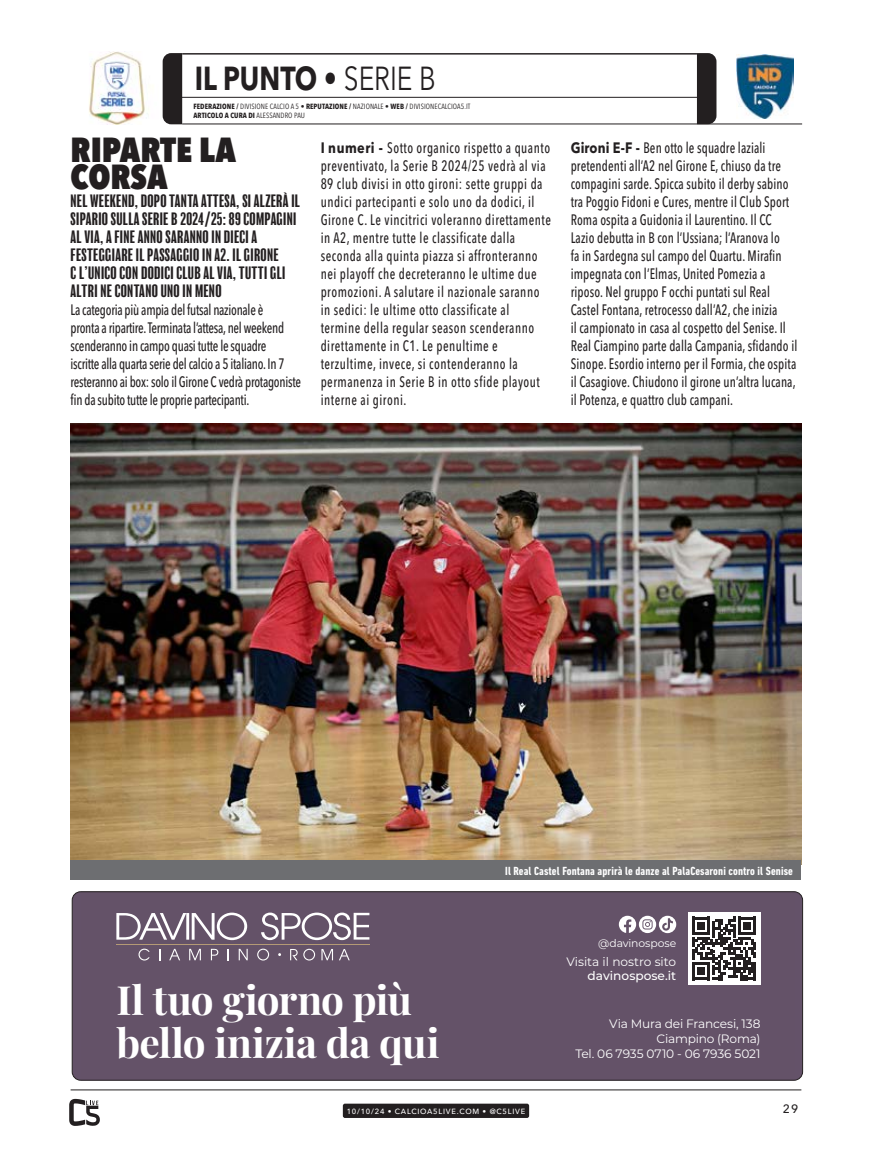
<style>
.page{position:relative;width:872px;height:1170px;background:#fff}
.page>*{position:absolute;margin:0;border:0;box-sizing:border-box;transform-origin:0 0}
.t1{font:700 40.05px/42.9px "Playfair Display";letter-spacing:-.015em;color:#fff}
.t2{font:800 condensed 34.5px/27px "Avenir Next LT Pro";color:#231f20}
.t3{font:700 33px "Avenir Next LT Pro";color:#231f20;scale:.8 1}
.t4{font:condensed 16.5px/18px "Balboa";letter-spacing:.02em;color:#231f20}
.t5{font:500 condensed 15px/18px "Avenir Next LT Pro";letter-spacing:.01em;color:#231f20;scale:.85 1}
.t6{font:500 condensed 15px/18px "Avenir Next LT Pro";letter-spacing:.04em;color:#231f20;scale:.85 1}
.t7{font:500 condensed 15px/18px "Avenir Next LT Pro";letter-spacing:-.02em;color:#231f20;scale:.85 1}
.t8{font:12.15px/14.9px "Montserrat";letter-spacing:-.01em;color:#fff;text-align:right}
.t9{font:500 12.15px "Montserrat";color:#fff}
.t10{font:700 condensed 12px "DIN Next LT Pro";letter-spacing:.01em;color:#fff}
.t11{font:500 12px "Avenir Next LT Pro";color:#231f20}
.t12{font:10.8px "Montserrat";letter-spacing:-.01em;color:#fff}
.t13{font:condensed 7.5px/9px "Avenir Next LT Pro";letter-spacing:.01em;color:#231f20}
.t14{font:500 7.5px "Avenir Next LT Pro";letter-spacing:.1em;color:#fff}
.s1{font-weight:400}
.s2{font-weight:700}
.s3{font-weight:700;font-stretch:normal}
</style>
<div class="page">
<hr style="left:182px;top:53px;width:515px;height:2px;background:#231f20">
<hr style="left:165px;top:97px;width:540px;height:1px;background:#231f20">
<hr style="left:182px;top:124px;width:620px;height:1px;background:#231f20">
<img style="left:736px;top:55px;width:57px;height:64px">
<img style="left:89px;top:52px;width:60px;height:72px">
<svg style="left:163px;top:53px;width:19px;height:71px"></svg>
<svg style="left:697px;top:53px;width:19px;height:71px"></svg>
<div style="left:72px;top:891px;width:730px;height:189px;background:#645268"></div>
<div style="left:72px;top:891px;width:730px;height:189px;border:1px solid #231f20;border-radius:9px"></div>
<img style="left:71px;top:423px;width:730px;height:437px">
<div style="left:71px;top:860px;width:730px;height:20px;background:#6d6e71"></div>
<hr style="left:71px;top:1089px;width:730px;height:1px;background:#231f20">
<div style="left:343px;top:1103px;width:186px;height:14px;background:#231f20;border-radius:2px"></div>
<svg style="left:69px;top:1098px;width:31px;height:27px"></svg>
<h3 class="t3" style="left:195px;top:58px;width:303px">IL PUNTO • <span class="s1">SERIE B</span></h3>
<p class="t13" style="left:193px;top:101px;width:278px"><span class="s2">FEDERAZIONE /</span> DIVISIONE CALCIO A 5 • <span class="s2">REPUTAZIONE /</span> NAZIONALE • <span class="s2">WEB /</span> DIVISIONECALCIOA5.IT<br><span class="s2">ARTICOLO A CURA DI</span> ALESSANDRO PAU</p>
<h2 class="t2" style="left:71px;top:136px;width:167px">RIPARTE LA<br>CORSA</h2>
<p class="t4" style="left:71px;top:192px;width:231px">NEL WEEKEND, DOPO TANTA ATTESA, SI ALZERÀ IL SIPARIO SULLA SERIE B 2024/25: 89 COMPAGINI AL VIA, A FINE ANNO SARANNO IN DIECI A FESTEGGIARE IL PASSAGGIO IN A2. IL GIRONE<br>C L’UNICO CON DODICI CLUB AL VIA, TUTTI GLI ALTRI NE CONTANO UNO IN MENO</p>
<p class="t7" style="left:71px;top:301px;width:273px">La categoria più ampia del futsal nazionale è<br>pronta a ripartire. Terminata l’attesa, nel weekend scenderanno in campo quasi tutte le squadre<br>iscritte alla quarta serie del calcio a 5 italiano. In 7 resteranno ai box: solo il Girone C vedrà protagoniste fin da subito tutte le proprie partecipanti.</p>
<p class="t6" style="left:321px;top:139px;width:272px"><span class="s3">I numeri -</span> Sotto organico rispetto a quanto preventivato, la Serie B 2024/25 vedrà al via 89 club divisi in otto gironi: sette gruppi da undici partecipanti e solo uno da dodici, il Girone C. Le vincitrici voleranno direttamente in A2, mentre tutte le classificate dalla seconda alla quinta piazza si affronteranno nei playoff che decreteranno le ultime due promozioni. A salutare il nazionale saranno in sedici: le ultime otto classificate al termine della regular season scenderanno direttamente in C1. Le penultime e terzultime, invece, si contenderanno la permanenza in Serie B in otto sfide playout interne ai gironi.</p>
<p class="t5" style="left:571px;top:139px;width:268px"><span class="s3">Gironi E-F -</span> Ben otto le squadre laziali pretendenti all’A2 nel Girone E, chiuso da tre compagini sarde. Spicca subito il derby sabino tra Poggio Fidoni e Cures, mentre il Club Sport Roma ospita a Guidonia il Laurentino. Il CC Lazio debutta in B con l’Ussiana; l’Aranova lo<br>fa in Sardegna sul campo del Quartu. Mirafin impegnata con l’Elmas, United Pomezia a riposo. Nel gruppo F occhi puntati sul Real Castel Fontana, retrocesso dall’A2, che inizia<br>il campionato in casa al cospetto del Senise. Il Real Ciampino parte dalla Campania, sfidando il Sinope. Esordio interno per il Formia, che ospita il Casagiove. Chiudono il girone un’altra lucana, il Potenza, e quattro club campani.</p>
<p class="t10" style="left:505px;top:864px;width:289px">Il Real Castel Fontana aprirà le danze al PalaCesaroni contro il Senise</p>
<h1 class="t1" style="left:116px;top:974px;width:324px">Il tuo giorno più bello inizia da qui</h1>
<p class="t12" style="left:598px;top:935px;width:79px">@davinospose</p>
<p class="t8" style="left:566px;top:953px;width:111px">Visita il nostro sito</p>
<p class="t9" style="left:587px;top:967px;width:90px">davinospose.it</p>
<p class="t8" style="left:575px;top:1015px;width:187px">Via Mura dei Francesi, 138<br>Ciampino (Roma)<br>Tel. 06 7935 0710 - 06 7936 5021</p>
<p class="t14" style="left:347px;top:1106px;width:180px">10/10/24 • CALCIOA5LIVE.COM • @C5LIVE</p>
<p class="t11" style="left:782px;top:1101px;width:17px">29</p>
</div>
